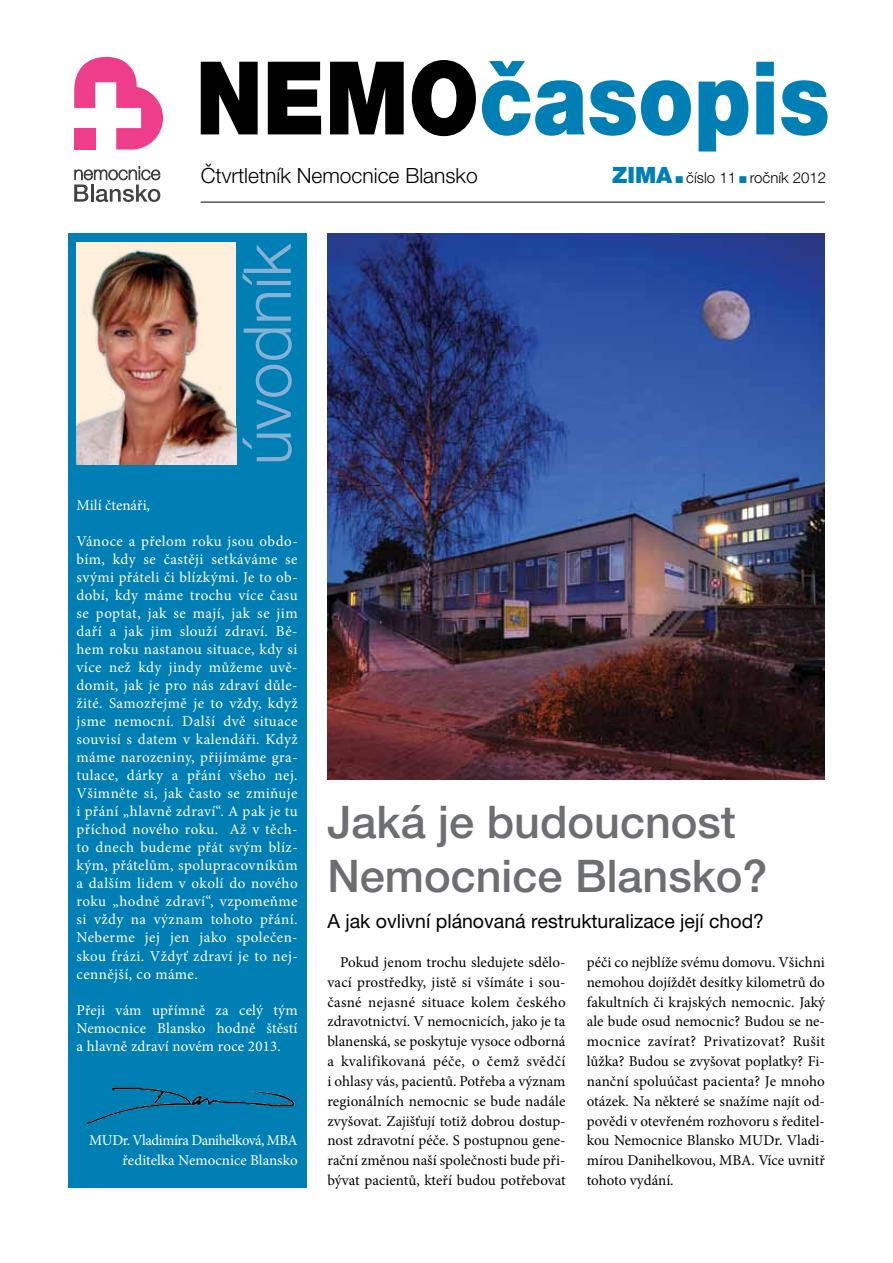
<style>
.page{position:relative;width:893px;height:1263px;background:#fff}
.page>*{position:absolute;margin:0;border:0;box-sizing:border-box;transform-origin:0 0}
.t1{font:900 101.7px "Helvetica Neue LT Pro";color:#007fb4;scale:.87 1}
.t2{font:300 66px "Helvetica Neue LT Pro";color:#86b1d4}
.t3{font:500 45px/54px "Helvetica Neue LT Pro";color:#6d6e71}
.t4{font:300 21px "Helvetica Neue LT Pro";color:#000}
.t5{font:19.5px "Helvetica Neue LT Pro";color:#000}
.t6{font:15px/19.8px "Minion Pro";color:#000;text-align:justify}
.t7{font:15px/18px "Minion Pro";letter-spacing:.005em;color:#fff;text-align:justify}
.t8{font:15px/19.8px "Minion Pro";letter-spacing:-.025em;color:#fff;text-align:right}
.t9{font:300 15px "Helvetica Neue LT Pro";color:#000}
.s1{color:#000}
.s2{font-weight:900;font-size:22.5px;color:#007fb4}
.s3{font-family:"Times New Roman";font-weight:400;color:#007fb4}
</style>
<div class="page">
<hr style="left:201px;top:202px;width:624px;height:1px;background:#000">
<svg style="left:74px;top:57px;width:89px;height:93px"></svg>
<svg style="left:74px;top:166px;width:87px;height:36px"></svg>
<div style="left:68px;top:233px;width:238px;height:955px;background:#007fb4"></div>
<img style="left:77px;top:242px;width:159px;height:222px">
<img style="left:327px;top:233px;width:498px;height:546px">
<img style="left:86px;top:1086px;width:209px;height:39px">
<h1 class="t1" style="left:196px;top:37px;width:730px"><span class="s1">NEMO</span>časopis</h1>
<h3 class="t4" style="left:201px;top:163px;width:278px">Čtvrtletník Nemocnice Blansko</h3>
<p class="t9" style="left:612px;top:169px;width:216px"><span class="s2">ZIMA</span> <span class="s3">■</span> číslo 11 <span class="s3">■</span> ročník 2012</p>
<h2 class="t2" style="left:227px;top:465px;width:223px;rotate:-90deg">úvodník</h2>
<p class="t7" style="left:77px;top:497px;width:75px">Milí čtenáři,</p>
<p class="t7" style="left:77px;top:533px;width:223px">Vánoce a přelom roku jsou obdo&shy;bím, kdy se častěji setkáváme se svými přáteli či blízkými. Je to ob&shy;dobí, kdy máme trochu více času se poptat, jak se mají, jak se jim daří a jak jim slouží zdraví. Bě&shy;hem roku nastanou situace, kdy si více než kdy jindy můžeme uvě&shy;domit, jak je pro nás zdraví důle&shy;žité. Samozřejmě je to vždy, když jsme nemocní. Další dvě situace souvisí s datem v kalendáři. Když máme narozeniny, přijímáme gra&shy;tulace, dárky a přání všeho nej.<br>Všimněte si, jak často se zmiňuje i přání „hlavně zdraví“. A pak je tu příchod nového roku. Až v těch&shy;to dnech budeme přát svým blíz&shy;kým, přátelům, spolupracovníkům a dalším lidem v okolí do nového roku „hodně zdraví“, vzpomeňme si vždy na význam tohoto přání.<br>Neberme jej jen jako společen&shy;skou frázi. Vždyť zdraví je to nej&shy;cennější, co máme.</p>
<p class="t7" style="left:77px;top:1001px;width:223px">Přeji vám upřímně za celý tým Nemocnice Blansko hodně štěstí a hlavně zdraví novém roce 2013.</p>
<p class="t8" style="left:89px;top:1131px;width:210px">MUDr. Vladimíra Danihelková, MBA ředitelka Nemocnice Blansko</p>
<h3 class="t3" style="left:327px;top:794px;width:442px">Jaká je budoucnost<br>Nemocnice Blansko?</h3>
<h3 class="t5" style="left:327px;top:909px;width:438px">A jak ovlivní plánovaná restrukturalizace její chod?</h3>
<p class="t6" style="left:327px;top:952px;width:240px;text-indent:13px">Pokud jenom trochu sledujete sdělo&shy;vací prostředky, jistě si všímáte i sou&shy;časné nejasné situace kolem českého zdravotnictví. V nemocnicích, jako je ta blanenská, se poskytuje vysoce odborná a kvalifikovaná péče, o čemž svědčí i ohlasy vás, pacientů. Potřeba a význam regionálních nemocnic se bude nadále zvyšovat. Zajišťují totiž dobrou dostup&shy;nost zdravotní péče. S postupnou gene&shy;rační změnou naší společnosti bude při&shy;bývat pacientů, kteří budou potřebovat</p>
<p class="t6" style="left:587px;top:952px;width:240px">péči co nejblíže svému domovu. Všichni nemohou dojíždět desítky kilometrů do fakultních či krajských nemocnic. Jaký ale bude osud nemocnic? Budou se ne&shy;mocnice zavírat? Privatizovat? Rušit lůžka? Budou se zvyšovat poplatky? Fi&shy;nanční spoluúčast pacienta? Je mnoho otázek. Na některé se snažíme najít od&shy;povědi v otevřeném rozhovoru s ředitel&shy;kou Nemocnice Blansko MUDr. Vladi&shy;mírou Danihelkovou, MBA. Více uvnitř tohoto vydání.</p>
</div>
